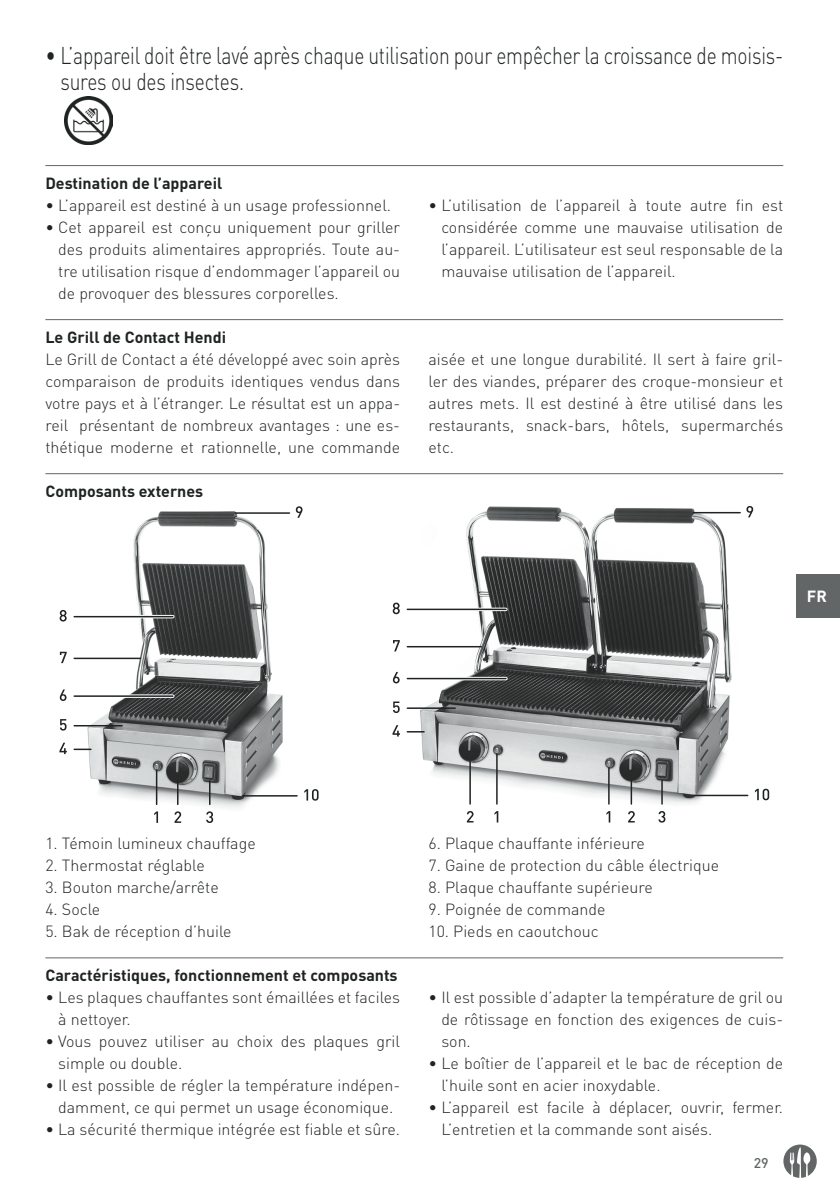
<style>
.page{position:relative;width:840px;height:1191px;background:#fff}
.page>*{position:absolute;margin:0;border:0;box-sizing:border-box;transform-origin:0 0}
.t1{font:300 24px/26px "DIN Pro";letter-spacing:-.01em;color:#202323;scale:.8 1}
.t2{font:300 16px/22px "DIN Pro";color:#202323;text-align:justify}
.t3{font:700 16px "DIN Pro";color:#202323}
.t4{font:700 16px "DIN Pro";color:#fff}
.t5{font:500 14px "DIN Pro";color:#626666}
</style>
<div class="page">
<div style="left:796px;top:574px;width:43px;height:43px;background:#626666"></div>
<svg style="left:783px;top:1144px;width:33px;height:33px"></svg>
<hr style="left:45px;top:165px;width:737px;height:1px;background:#626666">
<img style="left:64px;top:97px;width:48px;height:48px">
<hr style="left:45px;top:319px;width:737px;height:1px;background:#626666">
<hr style="left:45px;top:473px;width:737px;height:1px;background:#626666">
<img style="left:80px;top:511px;width:208px;height:303px">
<img style="left:409px;top:506px;width:328px;height:307px">
<hr style="left:156px;top:770px;width:1px;height:34px;background:#202323">
<svg style="left:154px;top:811px;width:4px;height:12px"></svg>
<svg style="left:177px;top:781px;width:1px;height:23px"></svg>
<svg style="left:174px;top:811px;width:7px;height:12px"></svg>
<svg style="left:209px;top:781px;width:1px;height:23px"></svg>
<svg style="left:206px;top:811px;width:7px;height:12px"></svg>
<hr style="left:607px;top:767px;width:2px;height:37px;background:#202323">
<svg style="left:606px;top:811px;width:4px;height:11px"></svg>
<hr style="left:496px;top:753px;width:1px;height:51px;background:#202323">
<svg style="left:494px;top:811px;width:4px;height:11px"></svg>
<svg style="left:630px;top:780px;width:1px;height:24px"></svg>
<svg style="left:627px;top:811px;width:7px;height:11px"></svg>
<hr style="left:469px;top:761px;width:1px;height:43px;background:#202323">
<svg style="left:466px;top:811px;width:7px;height:11px"></svg>
<svg style="left:661px;top:780px;width:1px;height:24px"></svg>
<svg style="left:658px;top:811px;width:7px;height:11px"></svg>
<svg style="left:80px;top:694px;width:93px;height:4px"></svg>
<hr style="left:74px;top:695px;width:99px;height:2px;background:#202323">
<svg style="left:60px;top:689px;width:6px;height:12px"></svg>
<hr style="left:74px;top:615px;width:99px;height:3px;background:#fff">
<hr style="left:74px;top:616px;width:99px;height:1px;background:#202323">
<svg style="left:60px;top:610px;width:7px;height:11px"></svg>
<hr style="left:74px;top:725px;width:48px;height:1px;background:#202323">
<svg style="left:60px;top:719px;width:6px;height:11px"></svg>
<svg style="left:74px;top:748px;width:17px;height:2px"></svg>
<svg style="left:59px;top:742px;width:8px;height:12px"></svg>
<hr style="left:74px;top:657px;width:66px;height:2px;background:#202323">
<svg style="left:60px;top:652px;width:7px;height:11px"></svg>
<hr style="left:407px;top:677px;width:98px;height:3px;background:#fff">
<hr style="left:407px;top:678px;width:98px;height:1px;background:#202323">
<svg style="left:392px;top:672px;width:7px;height:11px"></svg>
<svg style="left:407px;top:607px;width:98px;height:4px"></svg>
<hr style="left:407px;top:608px;width:98px;height:2px;background:#202323">
<svg style="left:392px;top:602px;width:7px;height:12px"></svg>
<hr style="left:407px;top:707px;width:48px;height:2px;background:#202323">
<svg style="left:393px;top:701px;width:6px;height:12px"></svg>
<svg style="left:407px;top:731px;width:17px;height:1px"></svg>
<svg style="left:392px;top:725px;width:8px;height:11px"></svg>
<hr style="left:407px;top:646px;width:74px;height:1px;background:#202323">
<svg style="left:393px;top:640px;width:6px;height:11px"></svg>
<hr style="left:235px;top:512px;width:54px;height:2px;background:#202323">
<svg style="left:295px;top:506px;width:7px;height:12px"></svg>
<hr style="left:242px;top:795px;width:55px;height:1px;background:#202323">
<svg style="left:304px;top:789px;width:14px;height:11px"></svg>
<hr style="left:692px;top:512px;width:47px;height:1px;background:#202323">
<svg style="left:746px;top:506px;width:6px;height:11px"></svg>
<hr style="left:692px;top:794px;width:55px;height:2px;background:#202323">
<svg style="left:754px;top:788px;width:14px;height:12px"></svg>
<hr style="left:45px;top:957px;width:737px;height:1px;background:#626666">
<h1 class="t1" style="left:60px;top:41px;width:904px;text-indent:-15px">• L’appareil doit être lavé après chaque utilisation pour empêcher la croissance de moisis&shy;sures ou des insectes.</h1>
<p class="t3" style="left:45px;top:170px;width:178px">Destination de l’appareil</p>
<p class="t2" style="left:45px;top:193px;width:347px">• L’appareil est destiné à un usage professionnel.</p>
<p class="t2" style="left:58px;top:215px;width:343px;text-indent:-13px">• Cet appareil est conçu uniquement pour griller des produits alimentaires appropriés. Toute au&shy;tre utilisation risque d’endommager l’appareil ou de provoquer des blessures corporelles.</p>
<p class="t2" style="left:441px;top:193px;width:343px;text-indent:-13px">• L’utilisation de l’appareil à toute autre fin est considérée comme une mauvaise utilisation de l’appareil. L’utilisateur est seul responsable de la mauvaise utilisation de l’appareil.</p>
<p class="t3" style="left:45px;top:324px;width:182px">Le Grill de Contact Hendi</p>
<p class="t2" style="left:45px;top:347px;width:356px">Le Grill de Contact a été développé avec soin après comparaison de produits identiques vendus dans votre pays et à l’étranger. Le résultat est un appa&shy;reil présentant de nombreux avantages : une es&shy;thétique moderne et rationnelle, une commande</p>
<p class="t2" style="left:428px;top:347px;width:356px">aisée et une longue durabilité. Il sert à faire gril&shy;ler des viandes, préparer des croque-monsieur et autres mets. Il est destiné à être utilisé dans les restaurants, snack-bars, hôtels, supermarchés etc.</p>
<p class="t3" style="left:45px;top:478px;width:159px">Composants externes</p>
<p class="t4" style="left:806px;top:583px;width:21px">FR</p>
<p class="t2" style="left:45px;top:831px;width:212px">1. Témoin lumineux chauffage</p>
<p class="t2" style="left:45px;top:853px;width:161px">2. Thermostat réglable</p>
<p class="t2" style="left:45px;top:875px;width:175px">3. Bouton marche/arrête</p>
<p class="t2" style="left:45px;top:897px;width:56px">4. Socle</p>
<p class="t2" style="left:45px;top:919px;width:187px">5. Bak de réception d’huile</p>
<p class="t3" style="left:45px;top:962px;width:353px">Caractéristiques, fonctionnement et composants</p>
<p class="t2" style="left:58px;top:985px;width:343px;text-indent:-13px">• Les plaques chauffantes sont émaillées et faciles à nettoyer.</p>
<p class="t2" style="left:58px;top:1029px;width:343px;text-indent:-13px">• Vous pouvez utiliser au choix des plaques gril simple ou double.</p>
<p class="t2" style="left:45px;top:1073px;width:356px;text-align:center">• Il est possible de régler la température indépen&shy;damment, ce qui permet un usage économique.</p>
<p class="t2" style="left:45px;top:1117px;width:356px">• La sécurité thermique intégrée est fiable et sûre.</p>
<p class="t2" style="left:428px;top:831px;width:218px">6. Plaque chauffante inférieure</p>
<p class="t2" style="left:428px;top:853px;width:292px">7. Gaine de protection du câble électrique</p>
<p class="t2" style="left:428px;top:875px;width:226px">8. Plaque chauffante supérieure</p>
<p class="t2" style="left:428px;top:897px;width:178px">9. Poignée de commande</p>
<p class="t2" style="left:428px;top:919px;width:171px">10. Pieds en caoutchouc</p>
<p class="t2" style="left:441px;top:985px;width:343px;text-indent:-13px">• Il est possible d’adapter la température de gril ou de rôtissage en fonction des exigences de cuis&shy;son.</p>
<p class="t2" style="left:441px;top:1051px;width:343px;text-indent:-13px">• Le boîtier de l’appareil et le bac de réception de l’huile sont en acier inoxydable.</p>
<p class="t2" style="left:441px;top:1095px;width:343px;text-indent:-13px">• L’appareil est facile à déplacer, ouvrir, fermer.<br>L’entretien et la commande sont aisés.</p>
<p class="t5" style="left:753px;top:1151px;width:16px">29</p>
</div>
